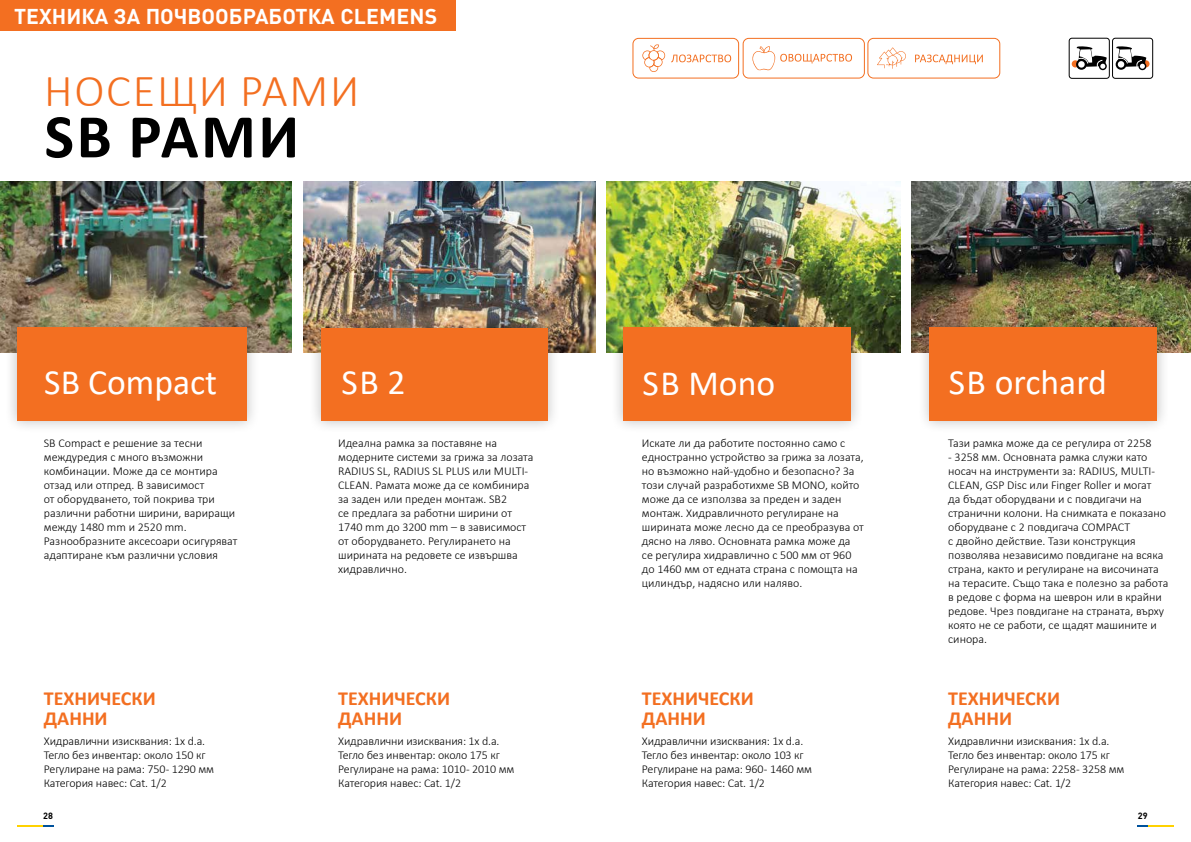
<style>
.page{position:relative;width:1191px;height:842px;background:#fff}
.page>*{position:absolute;margin:0;border:0;box-sizing:border-box;transform-origin:0 0}
.t1{font:700 62.7px "Calibri";letter-spacing:.04em;color:#000}
.t2{font:300 46px "Calibri";letter-spacing:.04em;color:#f36f21}
.t3{font:35.6px "Calibri";color:#fff}
.t4{font:700 21.2px "DIN Pro";color:#fff}
.t5{font:700 20px/20px "Calibri";color:#f36f21}
.t6{font:300 12px/14px "Calibri";color:#000}
.t7{font:700 9px "DIN Pro";color:#000}
</style>
<div class="page">
<svg style="left:1137px;top:825px;width:37px;height:1px"></svg>
<svg style="left:17px;top:825px;width:37px;height:1px"></svg>
<img style="left:0;top:182px;width:292px;height:170px">
<img style="left:303px;top:182px;width:292px;height:170px">
<img style="left:607px;top:182px;width:293px;height:170px">
<img style="left:911px;top:182px;width:280px;height:170px">
<div style="left:5px;top:315px;width:255px;height:119px;background:#000;opacity:.25"></div>
<div style="left:17px;top:328px;width:230px;height:93px;background:#f36f21"></div>
<div style="left:610px;top:315px;width:253px;height:119px;background:#000;opacity:.25"></div>
<div style="left:623px;top:328px;width:227px;height:93px;background:#f36f21"></div>
<div style="left:916px;top:315px;width:253px;height:119px;background:#000;opacity:.25"></div>
<div style="left:929px;top:328px;width:228px;height:93px;background:#f36f21"></div>
<div style="left:308px;top:315px;width:252px;height:119px;background:#000;opacity:.25"></div>
<div style="left:321px;top:328px;width:226px;height:93px;background:#f36f21"></div>
<div style="left:0;top:0;width:455px;height:31px;background:#f36f21"></div>
<svg style="left:1071px;top:60px;width:7px;height:7px"></svg>
<svg style="left:1076px;top:46px;width:30px;height:23px"></svg>
<div style="left:1069px;top:38px;width:40px;height:41px;border:1px solid #000;border-radius:3px"></div>
<div style="left:1142px;top:60px;width:7px;height:7px;background:#f36f21;border-radius:50%"></div>
<svg style="left:1116px;top:46px;width:30px;height:23px"></svg>
<div style="left:1112px;top:38px;width:40px;height:41px;border:1px solid #000;border-radius:3px"></div>
<svg style="left:642px;top:44px;width:23px;height:28px"></svg>
<div style="left:867px;top:38px;width:133px;height:40px;border:1px solid #f36f21;border-radius:6px"></div>
<svg style="left:877px;top:47px;width:29px;height:22px"></svg>
<div style="left:632px;top:38px;width:107px;height:40px;border:1px solid #f36f21;border-radius:6px"></div>
<div style="left:743px;top:38px;width:121px;height:40px;border:1px solid #f36f21;border-radius:6px"></div>
<svg style="left:915px;top:55px;width:67px;height:9px"></svg>
<svg style="left:671px;top:55px;width:60px;height:7px"></svg>
<svg style="left:752px;top:46px;width:100px;height:25px"></svg>
<h3 class="t4" style="left:14px;top:2px;width:425px">ТЕХНИКА ЗА ПОЧВООБРАБОТКА CLEMENS</h3>
<h2 class="t2" style="left:44px;top:63px;width:317px">НОСЕЩИ РАМИ</h2>
<h1 class="t1" style="left:44px;top:92px;width:256px">SB РАМИ</h1>
<h3 class="t3" style="left:44px;top:357px;width:174px">SB Compact</h3>
<h3 class="t3" style="left:342px;top:357px;width:65px">SB 2</h3>
<h3 class="t3" style="left:642px;top:359px;width:134px">SB Mono</h3>
<h3 class="t3" style="left:949px;top:357px;width:160px">SB orchard</h3>
<p class="t6" style="left:44px;top:436px;width:195px">SB Compact е решение за тесни междуредия с много възможни комбинации. Може да се монтира отзад или отпред. В зависимост<br>от оборудването, той покрива три различни работни ширини, вариращи между 1480 mm и 2520 mm.<br>Разнообразните аксесоари осигуряват адаптиране към различни условия</p>
<p class="t6" style="left:338px;top:436px;width:197px">Идеална рамка за поставяне на модерните системи за грижа за лозата<br>RADIUS SL, RADIUS SL PLUS или MULTI-<br>CLEAN. Рамата може да се комбинира за заден или преден монтаж. SB2<br>се предлага за работни ширини от<br>1740 mm до 3200 mm – в зависимост от оборудването. Регулирането на ширината на редовете се извършва хидравлично.</p>
<p class="t6" style="left:642px;top:436px;width:223px">Искате ли да работите постоянно само с едностранно устройство за грижа за лозата, но възможно най-удобно и безопасно? За този случай разработихме SB MONO, който може да се използва за преден и заден монтаж. Хидравличното регулиране на ширината може лесно да се преобразува от дясно на ляво. Основната рамка може да се регулира хидравлично с 500 мм от 960 до 1460 мм от едната страна с помощта на цилиндър, надясно или наляво.</p>
<p class="t6" style="left:948px;top:436px;width:205px">Тази рамка може да се регулира от 2258</p>
<p class="t6" style="left:948px;top:450px;width:222px">- 3258 мм. Основната рамка служи като носач на инструменти за: RADIUS, MULTI-CLEAN, GSP Disc или Finger Roller и могат<br>да бъдат оборудвани и с повдигачи на странични колони. На снимката е показано оборудване с 2 повдигача COMPACT<br>с двойно действие. Тази конструкция позволява независимо повдигане на всяка страна, както и регулиране на височината на терасите. Също така е полезно за работа в редове с форма на шеврон или в крайни редове. Чрез повдигане на страната, върху която не се работи, се щадят машините и синора.</p>
<h3 class="t5" style="left:44px;top:688px;width:113px">ТЕХНИЧЕСКИ<br>ДАННИ</h3>
<h3 class="t5" style="left:338px;top:688px;width:113px">ТЕХНИЧЕСКИ<br>ДАННИ</h3>
<h3 class="t5" style="left:642px;top:688px;width:113px">ТЕХНИЧЕСКИ<br>ДАННИ</h3>
<h3 class="t5" style="left:948px;top:688px;width:113px">ТЕХНИЧЕСКИ<br>ДАННИ</h3>
<p class="t6" style="left:44px;top:734px;width:172px">Хидравлични изисквания: 1x d.a.<br>Тегло без инвентар: около 150 кг<br>Регулиране на рама: 750 - 1290 мм<br>Категория навес: Cat. 1/2</p>
<p class="t6" style="left:338px;top:734px;width:178px">Хидравлични изисквания: 1x d.a.<br>Тегло без инвентар: около 175 кг<br>Регулиране на рама: 1010 - 2010 мм<br>Категория навес: Cat. 1/2</p>
<p class="t6" style="left:642px;top:734px;width:172px">Хидравлични изисквания: 1x d.a.<br>Тегло без инвентар: около 103 кг<br>Регулиране на рама: 960 - 1460 мм<br>Категория навес: Cat. 1/2</p>
<p class="t6" style="left:948px;top:734px;width:178px">Хидравлични изисквания: 1x d.a.<br>Тегло без инвентар: около 175 кг<br>Регулиране на рама: 2258 - 3258 мм<br>Категория навес: Cat. 1/2</p>
<p class="t7" style="left:43px;top:809px;width:11px">28</p>
<p class="t7" style="left:1137px;top:809px;width:11px">29</p>
</div>
